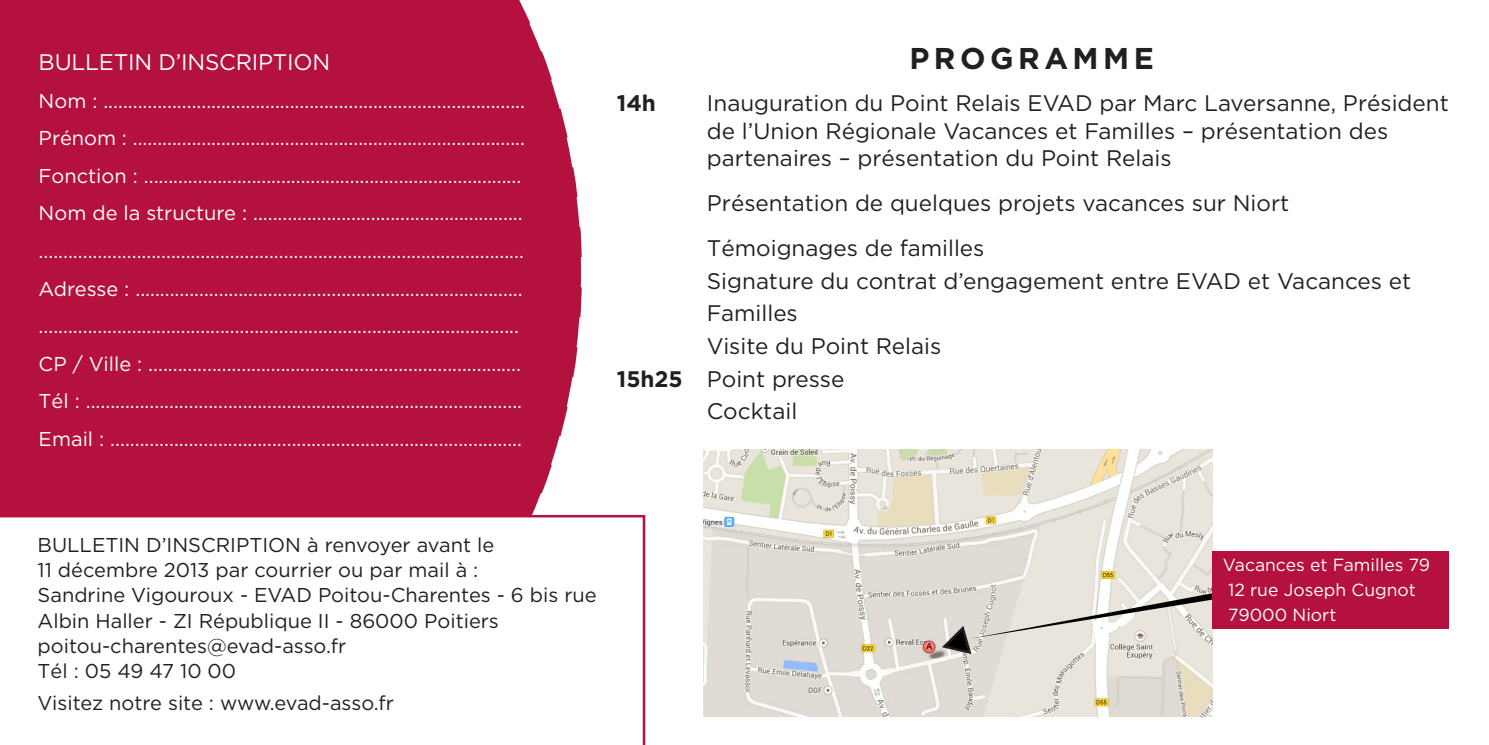
<style>
.page{position:relative;width:1489px;height:745px;background:#fff}
.page>*{position:absolute;margin:0;border:0;box-sizing:border-box;transform-origin:0 0}
.t1{font:700 30px "Gotham";letter-spacing:.15em;color:#231f20}
.t2{font:22.5px/27.5px "Gotham";color:#231f20}
.t3{font:22.5px "Gotham";letter-spacing:-.01em;color:#fff}
.t4{font:700 22.5px "Gotham";color:#231f20}
.t5{font:20px/37.5px "Gotham";color:#fff}
.t6{font:20px/25px "Gotham";color:#231f20}
.t7{font:17.5px "Gotham";color:#fff}
.s1{font-weight:700}
</style>
<div class="page">
<img style="left:703px;top:449px;width:508px;height:267px">
<svg style="left:940px;top:591px;width:284px;height:64px;background:#d8d4cd"></svg>
<div style="left:1212px;top:550px;width:236px;height:78px;background:#b4113e"></div>
<div style="left:0;top:0;width:582px;height:514px;background:#b4113e"></div>
<svg style="left:0;top:514px;width:645px;height:230px"></svg>
<p class="t3" style="left:39px;top:50px;width:293px">BULLETIN D’INSCRIPTION</p>
<p class="t5" style="left:39px;top:82px;width:488px">Nom : ......................................................................................</p>
<p class="t5" style="left:39px;top:119px;width:488px">Prénom : ................................................................................</p>
<p class="t5" style="left:39px;top:157px;width:484px">Fonction : .............................................................................</p>
<p class="t5" style="left:39px;top:194px;width:485px">Nom de la structure : .......................................................</p>
<p class="t5" style="left:39px;top:232px;width:487px">...................................................................................................</p>
<p class="t5" style="left:39px;top:269px;width:485px">Adresse : ............................................................................... ..................................................................................................</p>
<p class="t5" style="left:39px;top:344px;width:483px">CP / Ville : ............................................................................</p>
<p class="t5" style="left:39px;top:382px;width:485px">Tél : .........................................................................................</p>
<p class="t5" style="left:39px;top:419px;width:485px">Email : ....................................................................................</p>
<p class="t1" style="left:909px;top:41px;width:246px">PROGRAMME</p>
<p class="t4" style="left:617px;top:90px;width:41px">14h</p>
<p class="t2" style="left:707px;top:89px;width:743px">Inauguration du Point Relais EVAD par Marc Laversanne, Président de l’Union Régionale Vacances et Familles – présentation des partenaires – présentation du Point Relais</p>
<p class="t2" style="left:707px;top:189px;width:584px">Présentation de quelques projets vacances sur Niort</p>
<p class="t2" style="left:707px;top:234px;width:279px">Témoignages de familles</p>
<p class="t2" style="left:707px;top:264px;width:706px;line-height:32.5px">Signature du contrat d’engagement entre EVAD et Vacances et<br>Familles</p>
<p class="t2" style="left:707px;top:331px;width:236px">Visite du Point Relais</p>
<p class="t2" style="left:617px;top:364px;width:229px"><span class="s1">15h25</span> Point presse</p>
<p class="t2" style="left:707px;top:396px;width:92px">Cocktail</p>
<p class="t6" style="left:38px;top:532px;width:458px">BULLETIN D’INSCRIPTION à renvoyer avant le<br>11 décembre 2013 par courrier ou par mail à :</p>
<p class="t6" style="left:38px;top:582px;width:560px">Sandrine Vigouroux - EVAD Poitou-Charentes - 6 bis rue<br>Albin Haller - ZI République II - 86000 Poitiers</p>
<p class="t6" style="left:38px;top:632px;width:310px">poitou-charentes@evad-asso.fr</p>
<p class="t6" style="left:38px;top:657px;width:200px">Tél : 05 49 47 10 00</p>
<p class="t6" style="left:38px;top:689px;width:358px">Visitez notre site : www.evad-asso.fr</p>
<p class="t7" style="left:1222px;top:554px;width:209px">Vacances et Familles 79</p>
<p class="t7" style="left:1228px;top:579px;width:189px">12 rue Joseph Cugnot</p>
<p class="t7" style="left:1228px;top:604px;width:110px">79000 Niort</p>
</div>
